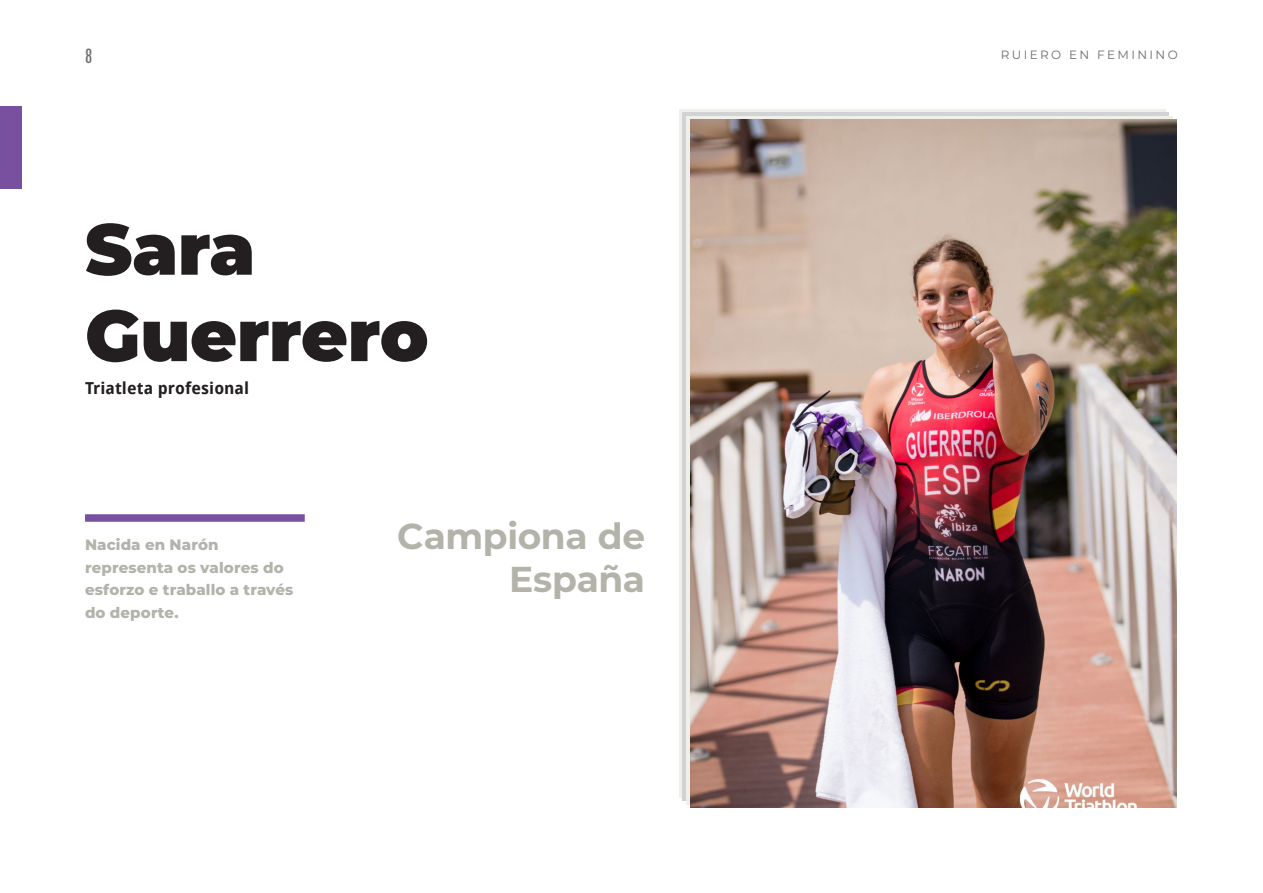
<style>
.page{position:relative;width:1263px;height:893px;background:#fff}
.page>*{position:absolute;margin:0;border:0;box-sizing:border-box;transform-origin:0 0}
.Title_Level_01_48pts{font:900 72px "Montserrat";letter-spacing:-.005em;color:#231f20}
.Box_04_Right{font:700 36px/43.2px "Montserrat";letter-spacing:-.01em;color:#b3b3aa;text-align:right}
.Sub_Level_01{font:700 16.5px "Droid Sans";letter-spacing:.005em;color:#231f20}
.t1{font:16.5px "Antonio";color:#6c6d70}
.Bold_02{font:800 15px/22.5px "Montserrat";letter-spacing:.005em;color:#b3b3aa}
.t2{font:12px "Montserrat";letter-spacing:.2em;color:#6c6d70}
</style>
<div class="page">
<img style="left:690px;top:120px;width:487px;height:688px">
<div style="left:0;top:106px;width:21px;height:83px;background:#7850a0"></div>
<div style="left:85px;top:514px;width:220px;height:8px;background:#7850a0"></div>
<p class="t1" style="left:85px;top:43px;width:9px">8</p>
<p class="t2" style="left:1001px;top:46px;width:179px">RUIERO EN FEMININO</p>
<p class="Title_Level_01_48pts" style="left:85px;top:195px;width:172px">Sara</p>
<p class="Title_Level_01_48pts" style="left:85px;top:281px;width:345px">Guerrero</p>
<p class="Sub_Level_01" style="left:85px;top:377px;width:166px">Triatleta profesional</p>
<p class="Bold_02" style="left:85px;top:533px;width:210px">Nacida en Narón representa os valores do esforzo e traballo a través do deporte.</p>
<p class="Box_04_Right" style="left:397px;top:513px;width:249px">Campiona de<br>España</p>
</div>
